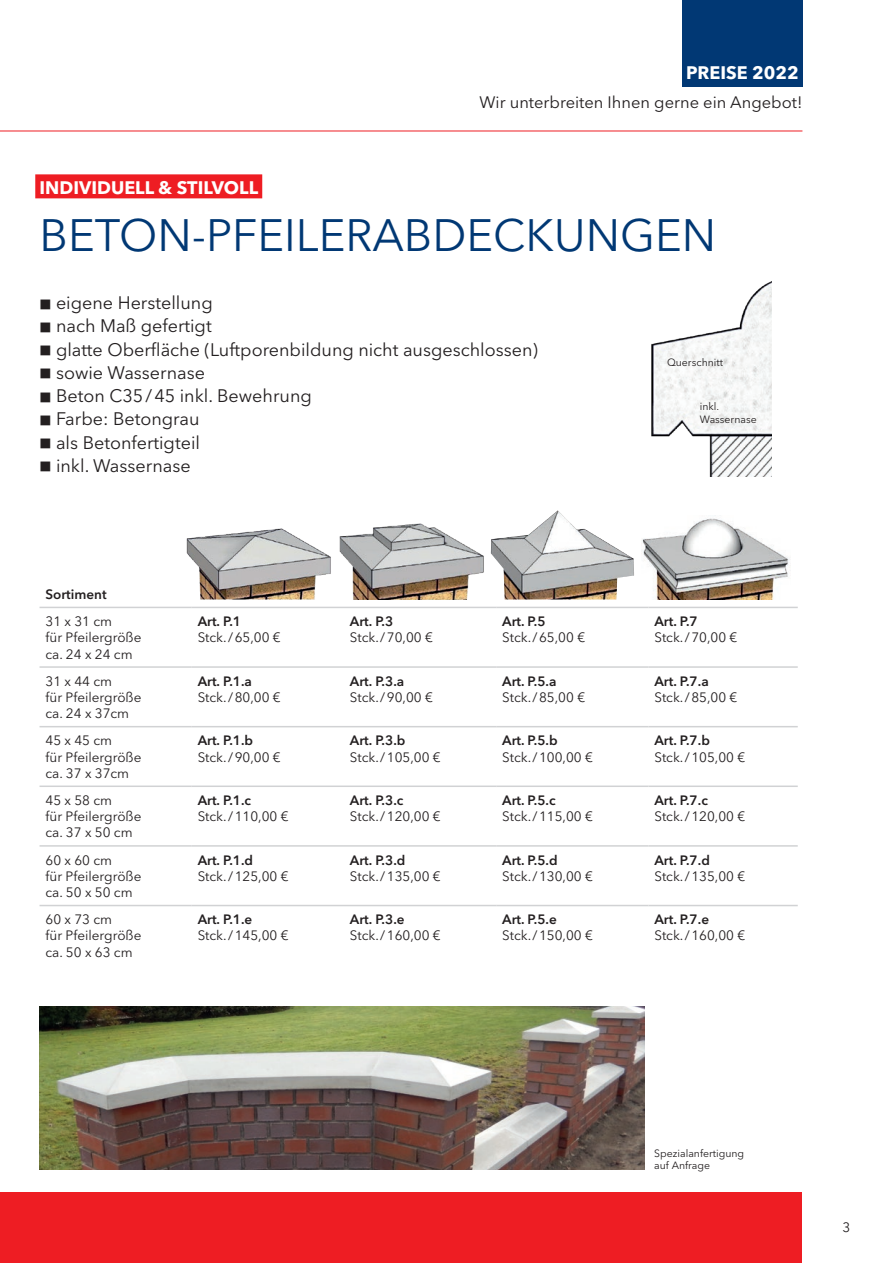
<style>
.page{position:relative;width:893px;height:1263px;background:#fff}
.page>*{position:absolute;margin:0;border:0;box-sizing:border-box;transform-origin:0 0}
.t1{font:45px "Avenir Next LT Pro";color:#013874}
.t2{font:18px "Avenir Next LT Pro";color:#231f20}
.t3{font:700 18px "Avenir Next LT Pro";color:#fff}
.t4{font:16.5px "Avenir Next LT Pro";color:#231f20}
.t5{font:13.5px "Avenir Next LT Pro";color:#231f20}
.t6{font:600 13.5px "Avenir Next LT Pro";color:#231f20}
.t7{font:10.5px/12.6px "Avenir Next LT Pro";color:#231f20}
.s1{font-family:"Malgun Gothic";font-weight:700;font-size:12px}
</style>
<div class="page">
<div style="left:0;top:1192px;width:802px;height:71px;background:#ee1d23"></div>
<div style="left:682px;top:0;width:120px;height:87px;background:#013874"></div>
<hr style="left:0;top:131px;width:802px;height:1px;background:#ee1d23">
<img style="left:651px;top:281px;width:121px;height:195px">
<hr style="left:40px;top:607px;width:152px;height:1px;background:#d1d2d4">
<hr style="left:192px;top:607px;width:152px;height:1px;background:#d1d2d4">
<hr style="left:344px;top:607px;width:152px;height:1px;background:#d1d2d4">
<hr style="left:496px;top:607px;width:152px;height:1px;background:#d1d2d4">
<hr style="left:648px;top:607px;width:150px;height:1px;background:#d1d2d4">
<hr style="left:40px;top:666px;width:152px;height:2px;background:#d1d2d4">
<hr style="left:192px;top:666px;width:152px;height:2px;background:#d1d2d4">
<hr style="left:344px;top:666px;width:152px;height:2px;background:#d1d2d4">
<hr style="left:496px;top:666px;width:152px;height:2px;background:#d1d2d4">
<hr style="left:648px;top:666px;width:150px;height:2px;background:#d1d2d4">
<hr style="left:40px;top:726px;width:152px;height:1px;background:#d1d2d4">
<hr style="left:192px;top:726px;width:152px;height:1px;background:#d1d2d4">
<hr style="left:344px;top:726px;width:152px;height:1px;background:#d1d2d4">
<hr style="left:496px;top:726px;width:152px;height:1px;background:#d1d2d4">
<hr style="left:648px;top:726px;width:150px;height:1px;background:#d1d2d4">
<hr style="left:40px;top:785px;width:152px;height:2px;background:#d1d2d4">
<hr style="left:192px;top:785px;width:152px;height:2px;background:#d1d2d4">
<hr style="left:344px;top:785px;width:152px;height:2px;background:#d1d2d4">
<hr style="left:496px;top:785px;width:152px;height:2px;background:#d1d2d4">
<hr style="left:648px;top:785px;width:150px;height:2px;background:#d1d2d4">
<hr style="left:40px;top:845px;width:152px;height:2px;background:#d1d2d4">
<hr style="left:192px;top:845px;width:152px;height:2px;background:#d1d2d4">
<hr style="left:344px;top:845px;width:152px;height:2px;background:#d1d2d4">
<hr style="left:496px;top:845px;width:152px;height:2px;background:#d1d2d4">
<hr style="left:648px;top:845px;width:150px;height:2px;background:#d1d2d4">
<hr style="left:40px;top:905px;width:152px;height:1px;background:#d1d2d4">
<hr style="left:192px;top:905px;width:152px;height:1px;background:#d1d2d4">
<hr style="left:344px;top:905px;width:152px;height:1px;background:#d1d2d4">
<hr style="left:496px;top:905px;width:152px;height:1px;background:#d1d2d4">
<hr style="left:648px;top:905px;width:150px;height:1px;background:#d1d2d4">
<img style="left:186px;top:528px;width:145px;height:71px">
<img style="left:339px;top:523px;width:145px;height:76px">
<img style="left:491px;top:510px;width:143px;height:89px">
<img style="left:642px;top:515px;width:148px;height:84px">
<div style="left:35px;top:174px;width:227px;height:24px;background:#ee1d23"></div>
<img style="left:40px;top:1006px;width:605px;height:163px">
<h2 class="t3" style="left:686px;top:62px;width:114px">PREISE 2022</h2>
<p class="t4" style="left:479px;top:93px;width:324px">Wir unterbreiten Ihnen gerne ein Angebot!</p>
<p class="t3" style="left:40px;top:176px;width:220px">INDIVIDUELL &amp; STILVOLL</p>
<p class="t1" style="left:40px;top:208px;width:678px">BETON-PFEILERABDECKUNGEN</p>
<p class="t2" style="left:40px;top:292px;width:175px"><span class="s1">■</span> eigene Herstellung</p>
<p class="t2" style="left:40px;top:315px;width:174px"><span class="s1">■</span> nach Maß gefertigt</p>
<p class="t2" style="left:40px;top:338px;width:500px"><span class="s1">■</span> glatte Oberfläche (Luftporenbildung nicht ausgeschlossen)</p>
<p class="t2" style="left:40px;top:362px;width:167px"><span class="s1">■</span> sowie Wassernase</p>
<p class="t2" style="left:40px;top:385px;width:274px"><span class="s1">■</span> Beton C35/45 inkl. Bewehrung</p>
<p class="t2" style="left:40px;top:408px;width:162px"><span class="s1">■</span> Farbe: Betongrau</p>
<p class="t2" style="left:40px;top:431px;width:162px"><span class="s1">■</span> als Betonfertigteil</p>
<p class="t2" style="left:40px;top:455px;width:153px"><span class="s1">■</span> inkl. Wassernase</p>
<p class="t7" style="left:667px;top:356px;width:58px">Querschnitt</p>
<p class="t7" style="left:700px;top:400px;width:58px">inkl.<br>Wassernase</p>
<p class="t6" style="left:46px;top:586px;width:63px">Sortiment</p>
<p class="t5" style="left:46px;top:613px;width:68px">31 x 31 cm</p>
<p class="t5" style="left:46px;top:630px;width:97px">für Pfeilergröße</p>
<p class="t5" style="left:46px;top:646px;width:89px">ca. 24 x 24 cm</p>
<p class="t6" style="left:198px;top:613px;width:45px">Art. P.1</p>
<p class="t5" style="left:198px;top:630px;width:84px">Stck./65,00 €</p>
<p class="t6" style="left:350px;top:613px;width:45px">Art. P.3</p>
<p class="t5" style="left:350px;top:630px;width:84px">Stck./70,00 €</p>
<p class="t6" style="left:502px;top:613px;width:45px">Art. P.5</p>
<p class="t5" style="left:502px;top:630px;width:84px">Stck./65,00 €</p>
<p class="t6" style="left:654px;top:613px;width:45px">Art. P.7</p>
<p class="t5" style="left:654px;top:630px;width:84px">Stck./70,00 €</p>
<p class="t5" style="left:46px;top:673px;width:68px">31 x 44 cm</p>
<p class="t5" style="left:46px;top:689px;width:97px">für Pfeilergröße</p>
<p class="t5" style="left:46px;top:705px;width:85px">ca. 24 x 37cm</p>
<p class="t6" style="left:198px;top:673px;width:56px">Art. P.1.a</p>
<p class="t5" style="left:198px;top:689px;width:84px">Stck./80,00 €</p>
<p class="t6" style="left:350px;top:673px;width:56px">Art. P.3.a</p>
<p class="t5" style="left:350px;top:689px;width:84px">Stck./90,00 €</p>
<p class="t6" style="left:502px;top:673px;width:56px">Art. P.5.a</p>
<p class="t5" style="left:502px;top:689px;width:84px">Stck./85,00 €</p>
<p class="t6" style="left:654px;top:673px;width:56px">Art. P.7.a</p>
<p class="t5" style="left:654px;top:689px;width:84px">Stck./85,00 €</p>
<p class="t5" style="left:46px;top:733px;width:68px">45 x 45 cm</p>
<p class="t5" style="left:46px;top:749px;width:97px">für Pfeilergröße</p>
<p class="t5" style="left:46px;top:765px;width:85px">ca. 37 x 37cm</p>
<p class="t6" style="left:198px;top:732px;width:57px">Art. P.1.b</p>
<p class="t5" style="left:198px;top:749px;width:84px">Stck./90,00 €</p>
<p class="t6" style="left:350px;top:732px;width:57px">Art. P.3.b</p>
<p class="t5" style="left:350px;top:749px;width:92px">Stck./105,00 €</p>
<p class="t6" style="left:502px;top:732px;width:57px">Art. P.5.b</p>
<p class="t5" style="left:502px;top:749px;width:92px">Stck./100,00 €</p>
<p class="t6" style="left:654px;top:732px;width:57px">Art. P.7.b</p>
<p class="t5" style="left:654px;top:749px;width:92px">Stck./105,00 €</p>
<p class="t5" style="left:46px;top:792px;width:68px">45 x 58 cm</p>
<p class="t5" style="left:46px;top:808px;width:97px">für Pfeilergröße</p>
<p class="t5" style="left:46px;top:825px;width:89px">ca. 37 x 50 cm</p>
<p class="t6" style="left:198px;top:792px;width:55px">Art. P.1.c</p>
<p class="t5" style="left:198px;top:808px;width:92px">Stck./110,00 €</p>
<p class="t6" style="left:350px;top:792px;width:55px">Art. P.3.c</p>
<p class="t5" style="left:350px;top:808px;width:92px">Stck./120,00 €</p>
<p class="t6" style="left:502px;top:792px;width:55px">Art. P.5.c</p>
<p class="t5" style="left:502px;top:808px;width:92px">Stck./115,00 €</p>
<p class="t6" style="left:654px;top:792px;width:55px">Art. P.7.c</p>
<p class="t5" style="left:654px;top:808px;width:92px">Stck./120,00 €</p>
<p class="t5" style="left:46px;top:852px;width:68px">60 x 60 cm</p>
<p class="t5" style="left:46px;top:868px;width:97px">für Pfeilergröße</p>
<p class="t5" style="left:46px;top:884px;width:89px">ca. 50 x 50 cm</p>
<p class="t6" style="left:198px;top:852px;width:57px">Art. P.1.d</p>
<p class="t5" style="left:198px;top:868px;width:92px">Stck./125,00 €</p>
<p class="t6" style="left:350px;top:852px;width:57px">Art. P.3.d</p>
<p class="t5" style="left:350px;top:868px;width:92px">Stck./135,00 €</p>
<p class="t6" style="left:502px;top:852px;width:57px">Art. P.5.d</p>
<p class="t5" style="left:502px;top:868px;width:92px">Stck./130,00 €</p>
<p class="t6" style="left:654px;top:852px;width:57px">Art. P.7.d</p>
<p class="t5" style="left:654px;top:868px;width:92px">Stck./135,00 €</p>
<p class="t5" style="left:46px;top:911px;width:68px">60 x 73 cm</p>
<p class="t5" style="left:46px;top:928px;width:97px">für Pfeilergröße</p>
<p class="t5" style="left:46px;top:944px;width:89px">ca. 50 x 63 cm</p>
<p class="t6" style="left:198px;top:911px;width:56px">Art. P.1.e</p>
<p class="t5" style="left:198px;top:928px;width:92px">Stck./145,00 €</p>
<p class="t6" style="left:350px;top:911px;width:56px">Art. P.3.e</p>
<p class="t5" style="left:350px;top:928px;width:92px">Stck./160,00 €</p>
<p class="t6" style="left:502px;top:911px;width:56px">Art. P.5.e</p>
<p class="t5" style="left:502px;top:928px;width:92px">Stck./150,00 €</p>
<p class="t6" style="left:654px;top:911px;width:56px">Art. P.7.e</p>
<p class="t5" style="left:654px;top:928px;width:92px">Stck./160,00 €</p>
<p class="t7" style="left:654px;top:1147px;width:92px">Spezialanfertigung auf Anfrage</p>
<p class="t5" style="left:843px;top:1219px;width:9px">3</p>
</div>
